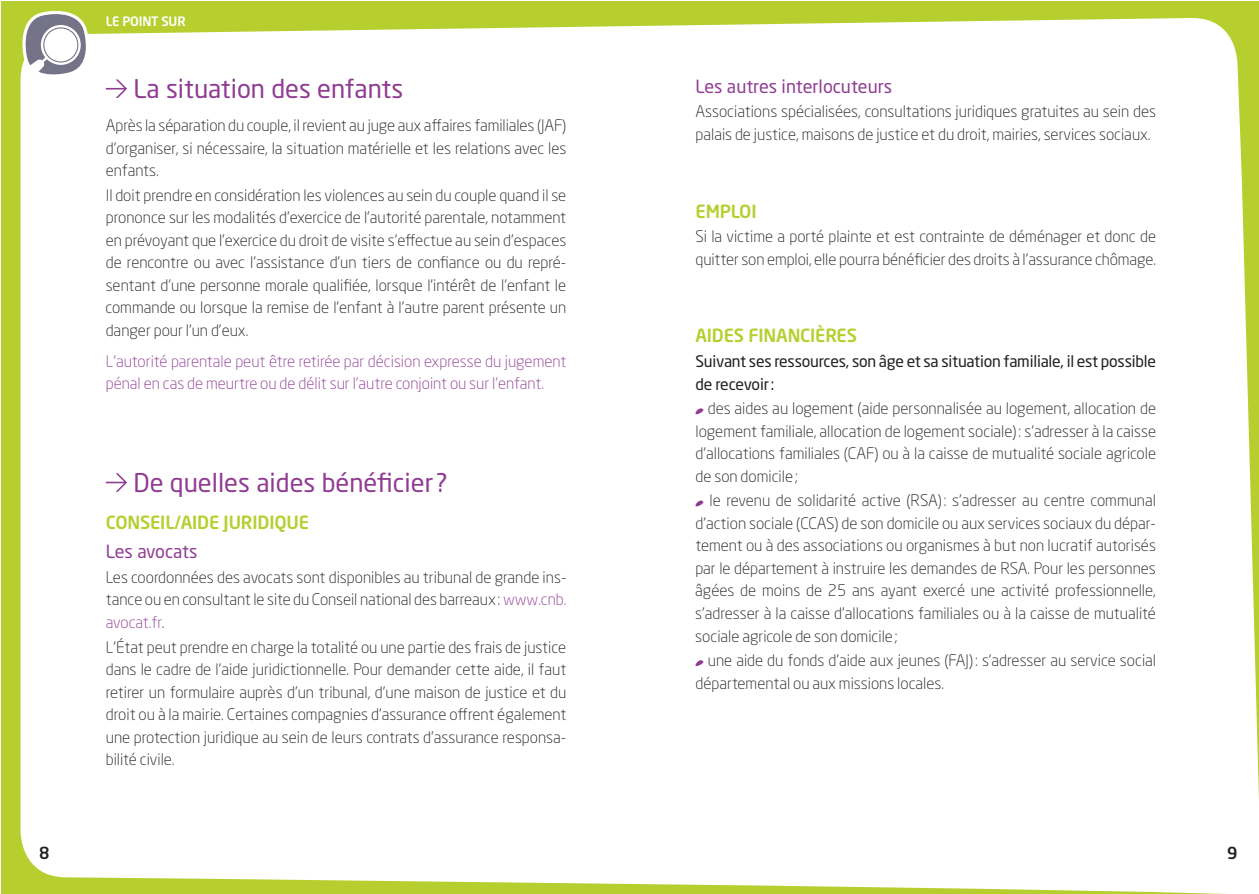
<style>
.page{position:relative;width:1259px;height:894px;background:#fff}
.page>*{position:absolute;margin:0;border:0;box-sizing:border-box;transform-origin:0 0}
.t1{font:25.5px "Neo Sans Std";color:#903c93}
.t2{font:500 18px "Neo Sans Std";letter-spacing:-.01em;color:#b6cf2f}
.t3{font:18px "Neo Sans Std";color:#903c93}
.t4{font:500 16.5px "Neo Sans Std";color:#231f20}
.t5{font:300 15.75px/22.5px "Neo Sans Std";color:#231f20;text-align:justify}
.t6{font:300 15.75px/22.5px "Neo Sans Std";color:#903c93}
.t7{font:15.75px/22.5px "Neo Sans Std";letter-spacing:-.015em;color:#231f20}
.t8{font:500 12.9px "Neo Sans Std";letter-spacing:-.01em;color:#fff}
.s1{color:#903c93}
</style>
<div class="page">
<div style="left:1px;top:1px;width:1258px;height:893px;background:#b6cf2f"></div>
<div style="left:21px;top:18px;width:1238px;height:876px;background:#fff"></div>
<svg style="left:21px;top:10px;width:67px;height:70px;background:#c1c3ba"></svg>
<svg style="left:106px;top:79px;width:21px;height:19px"></svg>
<svg style="left:106px;top:473px;width:21px;height:19px"></svg>
<svg style="left:695px;top:406px;width:10px;height:10px"></svg>
<svg style="left:695px;top:498px;width:10px;height:10px"></svg>
<svg style="left:695px;top:658px;width:10px;height:10px"></svg>
<p class="t8" style="left:106px;top:13px;width:81px">LE POINT SUR</p>
<h1 class="t1" style="left:133px;top:73px;width:271px">La situation des enfants</h1>
<p class="t5" style="left:106px;top:114px;width:462px">Après la séparation du couple, il revient au juge aux affaires familiales (JAF) d’organiser, si nécessaire, la situation matérielle et les relations avec les enfants.</p>
<p class="t5" style="left:106px;top:184px;width:462px">Il doit prendre en considération les violences au sein du couple quand il se prononce sur les modalités d’exercice de l’autorité parentale, notamment en prévoyant que l’exercice du droit de visite s’effectue au sein d’espaces de rencontre ou avec l’assistance d’un tiers de confiance ou du repré&shy;sentant d’une personne morale qualifiée, lorsque l’intérêt de l’enfant le commande ou lorsque la remise de l’enfant à l’autre parent présente un danger pour l’un d’eux.</p>
<p class="t6" style="left:106px;top:350px;width:462px">L’autorité parentale peut être retirée par décision expresse du jugement pénal en cas de meurtre ou de délit sur l’autre conjoint ou sur l’enfant.</p>
<h1 class="t1" style="left:133px;top:467px;width:316px">De quelles aides bénéficier ?</h1>
<p class="t2" style="left:106px;top:511px;width:205px">CONSEIL/AIDE JURIDIQUE</p>
<p class="t3" style="left:106px;top:540px;width:93px">Les avocats</p>
<p class="t5" style="left:106px;top:566px;width:462px">Les coordonnées des avocats sont disponibles au tribunal de grande ins&shy;tance ou en consultant le site du Conseil national des barreaux : <span class="s1">www.cnb. avocat.fr</span>.</p>
<p class="t5" style="left:106px;top:635px;width:462px">L’État peut prendre en charge la totalité ou une partie des frais de justice dans le cadre de l’aide juridictionnelle. Pour demander cette aide, il faut retirer un formulaire auprès d’un tribunal, d’une maison de justice et du droit ou à la mairie. Certaines compagnies d’assurance offrent également une protection juridique au sein de leurs contrats d’assurance responsa&shy;bilité civile.</p>
<p class="t3" style="left:695px;top:75px;width:198px">Les autres interlocuteurs</p>
<p class="t5" style="left:695px;top:100px;width:462px">Associations spécialisées, consultations juridiques gratuites au sein des palais de justice, maisons de justice et du droit, mairies, services sociaux.</p>
<p class="t2" style="left:695px;top:199px;width:63px">EMPLOI</p>
<p class="t5" style="left:695px;top:225px;width:462px">Si la victime a porté plainte et est contrainte de déménager et donc de quitter son emploi, elle pourra bénéficier des droits à l’assurance chômage.</p>
<p class="t2" style="left:695px;top:324px;width:163px">AIDES FINANCIÈRES</p>
<p class="t7" style="left:695px;top:350px;width:462px">Suivant ses ressources, son âge et sa situation familiale, il est possible de recevoir:</p>
<p class="t5" style="left:695px;top:397px;width:462px;text-indent:12px">des aides au logement (aide personnalisée au logement, allocation de logement familiale, allocation de logement sociale) : s’adresser à la caisse d’allocations familiales (CAF) ou à la caisse de mutualité sociale agricole de son domicile ;</p>
<p class="t5" style="left:695px;top:489px;width:462px;text-indent:14px">le revenu de solidarité active (RSA) : s’adresser au centre communal d’action sociale (CCAS) de son domicile ou aux services sociaux du dépar&shy;tement ou à des associations ou organismes à but non lucratif autorisés par le département à instruire les demandes de RSA. Pour les personnes âgées de moins de 25 ans ayant exercé une activité professionnelle, s’adresser à la caisse d’allocations familiales ou à la caisse de mutualité sociale agricole de son domicile ;</p>
<p class="t5" style="left:696px;top:649px;width:462px;text-indent:12px">une aide du fonds d’aide aux jeunes (FAJ) : s’adresser au service social départemental ou aux missions locales.</p>
<p class="t4" style="left:39px;top:842px;width:12px">8</p>
<p class="t4" style="left:1227px;top:842px;width:12px">9</p>
</div>
